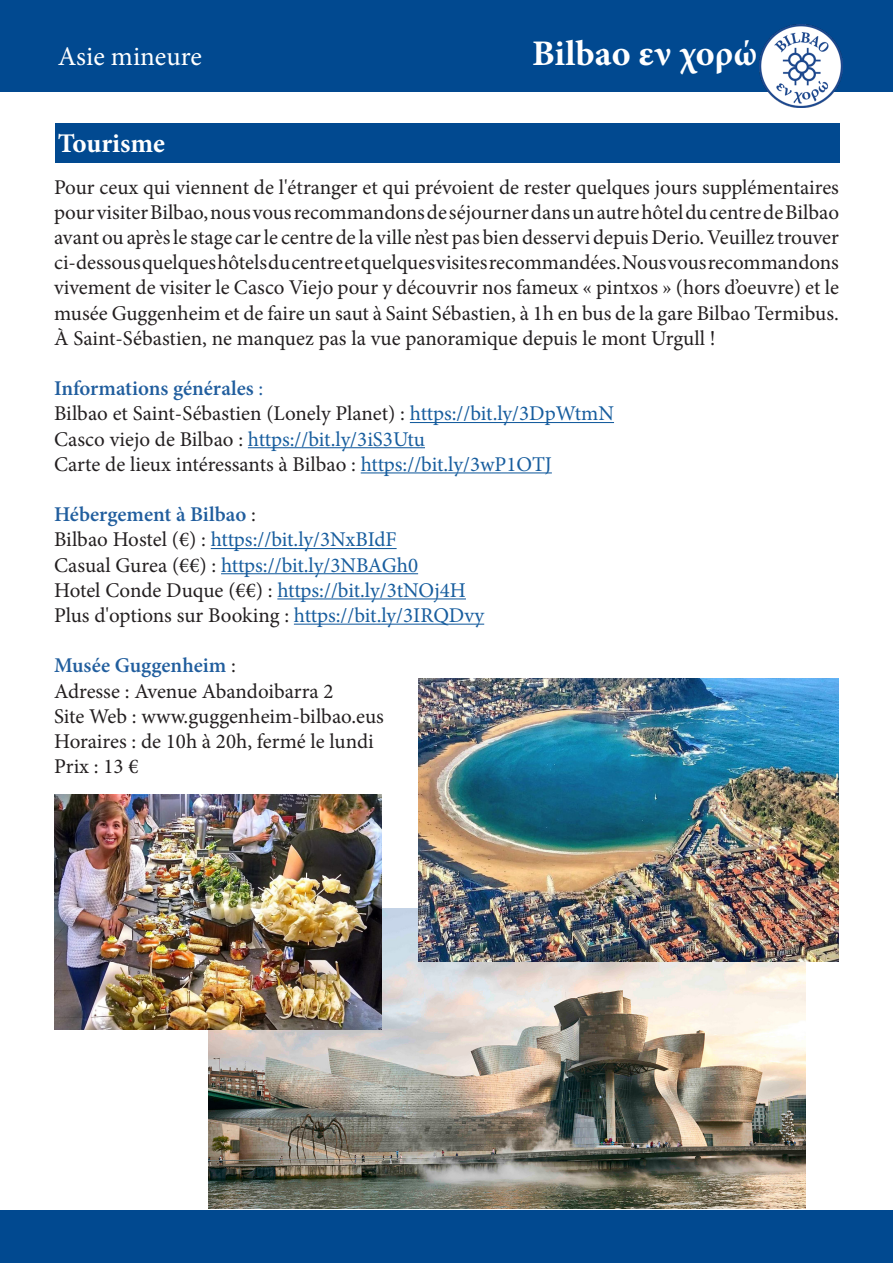
<style>
.page{position:relative;width:893px;height:1263px;background:#fff}
.page>*{position:absolute;margin:0;border:0;box-sizing:border-box;transform-origin:0 0}
.t1{font:700 36px "Minion Pro";color:#fff}
.t2{font:27px "Minion Pro";color:#fff}
.t3{font:700 27px "Minion Pro";color:#fff}
.t4{font:21px/25.2px "Minion Pro";color:#231f20;text-align:justify}
.t5{font:21px "Minion Pro";letter-spacing:-.005em;color:#175d9e}
.t6{font:600 21px "Minion Pro";letter-spacing:-.005em;color:#215e9e}
.s1{font-weight:400}
.s2{color:#175d9e}
.s3{color:#231f20}
.s4{font-weight:400;color:#231f20}
</style>
<div class="page">
<div style="left:0;top:1210px;width:893px;height:53px;background:#014990"></div>
<div style="left:0;top:0;width:893px;height:92px;background:#014990"></div>
<hr style="left:410px;top:422px;width:204px;height:1px;background:#175d9e">
<hr style="left:248px;top:447px;width:177px;height:1px;background:#175d9e">
<hr style="left:361px;top:472px;width:191px;height:1px;background:#175d9e">
<hr style="left:211px;top:548px;width:186px;height:1px;background:#175d9e">
<hr style="left:221px;top:573px;width:197px;height:1px;background:#175d9e">
<hr style="left:277px;top:598px;width:189px;height:1px;background:#175d9e">
<hr style="left:294px;top:624px;width:190px;height:1px;background:#175d9e">
<div style="left:55px;top:123px;width:784px;height:40px;background:#014990"></div>
<img style="left:760px;top:25px;width:82px;height:82px">
<img style="left:208px;top:909px;width:598px;height:300px">
<img style="left:419px;top:679px;width:420px;height:282px">
<img style="left:54px;top:794px;width:328px;height:236px">
<p class="t2" style="left:58px;top:38px;width:145px">Asie mineure</p>
<p class="t1" style="left:532px;top:28px;width:226px">Bilbao εν χορώ</p>
<p class="t3" style="left:58px;top:124px;width:109px">Tourisme</p>
<p class="t4" style="left:54px;top:174px;width:786px">Pour ceux qui viennent de l'étranger et qui prévoient de rester quelques jours supplémentaires pour visiter Bilbao, nous vous recommandons de séjourner dans un autre hôtel du centre de Bilbao avant ou après le stage car le centre de la ville n’est pas bien desservi depuis Derio. Veuillez trouver ci-dessous quelques hôtels du centre et quelques visites recommandées. Nous vous recommandons vivement de visiter le Casco Viejo pour y découvrir nos fameux « pintxos » (hors d’oeuvre) et le musée Guggenheim et de faire un saut à Saint Sébastien, à 1h en bus de la gare Bilbao Termibus.<br>À Saint-Sébastien, ne manquez pas la vue panoramique depuis le mont Urgull !</p>
<p class="t6" style="left:54px;top:374px;width:211px">Informations générales <span class="s1">:</span></p>
<p class="t4" style="left:54px;top:401px;width:561px">Bilbao et Saint-Sébastien (Lonely Planet) : <span class="s2">https://bit.ly/3DpWtmN</span></p>
<p class="t5" style="left:54px;top:425px;width:372px"><span class="s3">Casco viejo de Bilbao :</span> https://bit.ly/3iS3Utu</p>
<p class="t4" style="left:54px;top:452px;width:499px">Carte de lieux intéressants à Bilbao : <span class="s2">https://bit.ly/3wP1OTJ</span></p>
<p class="t6" style="left:54px;top:500px;width:203px">Hébergement à Bilbao <span class="s4">:</span></p>
<p class="t5" style="left:54px;top:526px;width:344px"><span class="s3">Bilbao Hostel (€) :</span> https://bit.ly/3NxBIdF</p>
<p class="t5" style="left:54px;top:551px;width:365px"><span class="s3">Casual Gurea (€€) :</span> https://bit.ly/3NBAGh0</p>
<p class="t5" style="left:54px;top:576px;width:413px"><span class="s3">Hotel Conde Duque (€€) :</span> https://bit.ly/3tNOj4H</p>
<p class="t4" style="left:54px;top:603px;width:432px">Plus d'options sur Booking : <span class="s2">https://bit.ly/3IRQDvy</span></p>
<p class="t6" style="left:54px;top:651px;width:183px">Musée Guggenheim <span class="s4">:</span></p>
<p class="t4" style="left:54px;top:678px;width:281px">Adresse : Avenue Abandoibarra 2</p>
<p class="t4" style="left:54px;top:704px;width:331px">Site Web : www.guggenheim-bilbao.eus</p>
<p class="t4" style="left:54px;top:729px;width:321px">Horaires : de 10h à 20h, fermé le lundi</p>
<p class="t4" style="left:54px;top:754px;width:86px">Prix : 13 €</p>
</div>
